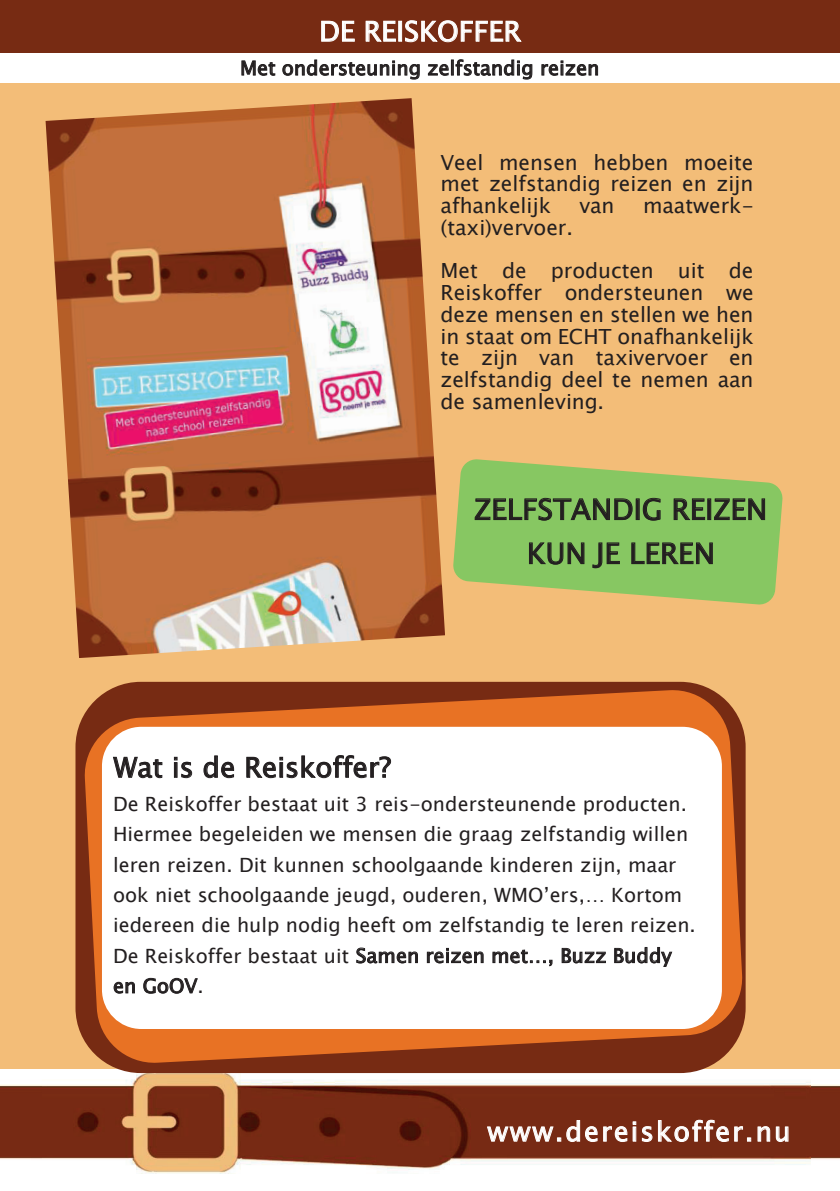
<style>
.page{position:relative;width:840px;height:1191px;background:#fff}
.page>*{position:absolute;margin:0;border:0;box-sizing:border-box;transform-origin:0 0}
.t1{font:28.6px/44px "Lucida Sans Unicode";color:#231f20;text-align:center}
.t2{font:27.8px "Lucida Sans Unicode";color:#231f20}
.t3{font:27.8px "Lucida Sans Unicode";color:#fff}
.t4{font:26.8px "Lucida Sans Unicode";letter-spacing:.07em;color:#fff}
.t5{font:20.8px/21.6px "Lucida Sans Unicode";color:#231f20;text-align:justify}
.t6{font:19.6px/30.4px "Lucida Sans Unicode";color:#231f20}
</style>
<div class="page">
<img style="left:0;top:1081px;width:839px;height:83px">
<div style="left:0;top:0;width:839px;height:53px;background:#772b13"></div>
<div style="left:0;top:83px;width:839px;height:986px;background:#f3bd78"></div>
<img style="left:29px;top:1070px;width:781px;height:103px">
<svg style="left:321px;top:20px;width:34px;height:22px"></svg>
<svg style="left:365px;top:20px;width:31px;height:22px"></svg>
<div style="left:398px;top:21px;width:4px;height:21px;border:1px solid #fff"></div>
<svg style="left:405px;top:20px;width:117px;height:23px"></svg>
<svg style="left:241px;top:60px;width:34px;height:16px"></svg>
<svg style="left:282px;top:59px;width:137px;height:21px"></svg>
<svg style="left:427px;top:59px;width:105px;height:21px"></svg>
<svg style="left:541px;top:61px;width:56px;height:15px"></svg>
<svg style="left:486px;top:1119px;width:149px;height:23px;background:#915442"></svg>
<svg style="left:641px;top:1119px;width:109px;height:23px;background:#915442"></svg>
<svg style="left:756px;top:1126px;width:32px;height:16px"></svg>
<div style="left:75px;top:682px;width:670px;height:391px;background:#772b13;border-radius:65px"></div>
<svg style="left:83px;top:688px;width:660px;height:376px;fill:#e87224"></svg>
<svg style="left:453px;top:459px;width:329px;height:146px;fill:#87c762"></svg>
<svg style="left:474px;top:497px;width:158px;height:24px;background:#70a152"></svg>
<div style="left:635px;top:498px;width:4px;height:22px;border:1px solid #231f20"></div>
<svg style="left:642px;top:497px;width:18px;height:24px"></svg>
<svg style="left:673px;top:498px;width:32px;height:22px"></svg>
<div style="left:707px;top:498px;width:3px;height:22px;border:1px solid #231f20"></div>
<svg style="left:713px;top:498px;width:52px;height:22px"></svg>
<svg style="left:528px;top:542px;width:56px;height:23px"></svg>
<svg style="left:591px;top:542px;width:29px;height:26px"></svg>
<svg style="left:630px;top:542px;width:82px;height:22px;background:#6c9a50"></svg>
<div style="left:102px;top:727px;width:619px;height:302px;background:#fff;border-radius:39px"></div>
<svg style="left:113px;top:756px;width:50px;height:22px"></svg>
<svg style="left:174px;top:757px;width:18px;height:21px"></svg>
<svg style="left:203px;top:755px;width:31px;height:23px"></svg>
<svg style="left:246px;top:755px;width:145px;height:23px"></svg>
<svg style="left:356px;top:947px;width:62px;height:16px"></svg>
<svg style="left:426px;top:948px;width:57px;height:15px"></svg>
<svg style="left:492px;top:949px;width:60px;height:17px"></svg>
<svg style="left:561px;top:947px;width:44px;height:16px"></svg>
<svg style="left:614px;top:947px;width:58px;height:20px"></svg>
<svg style="left:113px;top:981px;width:22px;height:12px"></svg>
<svg style="left:143px;top:977px;width:55px;height:16px"></svg>
<img style="left:46px;top:98px;width:399px;height:560px">
<h2 class="t3" style="left:319px;top:9px;width:203px">DE REISKOFFER</h2>
<p class="t6" style="left:240px;top:53px;width:360px">Met ondersteuning zelfstandig reizen</p>
<p class="t5" style="left:440px;top:152px;width:314px">Veel mensen hebben moeite met zelfstandig reizen en zijn afhankelijk</p>
<p class="t5" style="left:579px;top:195px;width:36px">van</p>
<p class="t5" style="left:643px;top:195px;width:112px">maatwerk-</p>
<p class="t5" style="left:440px;top:206px;width:314px;line-height:43.4px">(taxi)vervoer.<br>Met de producten uit de</p>
<p class="t5" style="left:440px;top:282px;width:314px">Reiskoffer ondersteunen we deze mensen en stellen we hen in staat om ECHT onafhankelijk te zijn van taxivervoer en zelfstandig deel te nemen aan de samenleving.</p>
<h1 class="t1" style="left:473px;top:487px;width:295px">ZELFSTANDIG REIZEN<br>KUN JE LEREN</h1>
<h2 class="t2" style="left:113px;top:745px;width:279px">Wat is de Reiskoffer?</h2>
<p class="t6" style="left:113px;top:789px;width:584px">De Reiskoffer bestaat uit 3 reis-ondersteunende producten.<br>Hiermee begeleiden we mensen die graag zelfstandig willen leren reizen. Dit kunnen schoolgaande kinderen zijn, maar ook niet schoolgaande jeugd, ouderen, WMO’ers,… Kortom iedereen die hulp nodig heeft om zelfstandig te leren reizen.<br>De Reiskoffer bestaat uit Samen reizen met…, Buzz Buddy en GoOV.</p>
<h3 class="t4" style="left:487px;top:1110px;width:304px">www.dereiskoffer.nu</h3>
</div>
